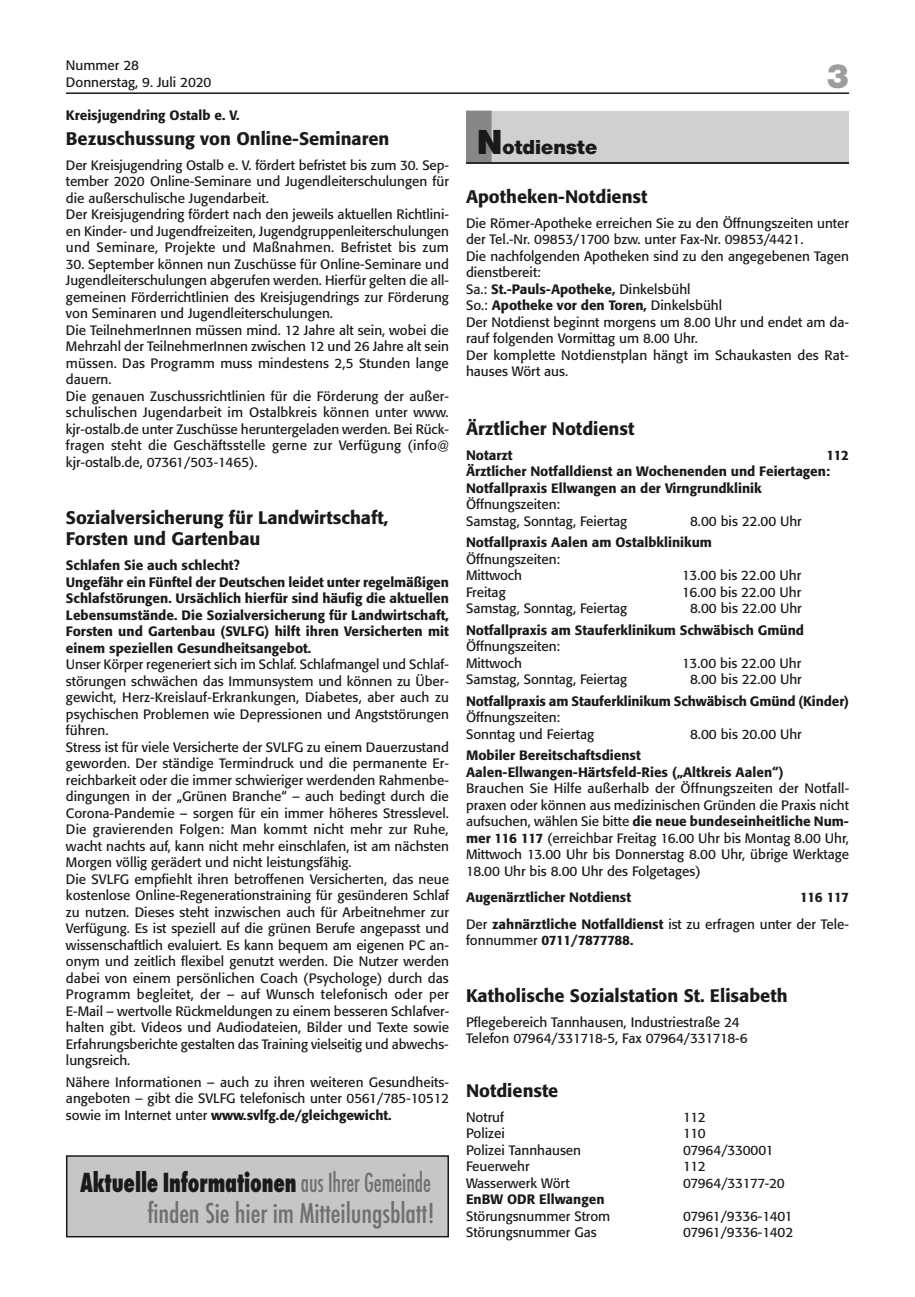
<style>
.page{position:relative;width:915px;height:1297px;background:#fff}
.page>*{position:absolute;margin:0;border:0;box-sizing:border-box;transform-origin:0 0}
.t1{font:900 36px "Nimbus Sans Novus T";color:#9c9d9d}
.t2{font:500 condensed 30px "Futura T";letter-spacing:-.005em;color:#6f6f6e}
.t3{font:800 condensed 28.8px "Futura T";letter-spacing:-.005em;color:#1a1a18;scale:.83 1}
.t4{font:900 21px "Nimbus Sans Novus T";color:#1a1a18}
.t5{font:500 18px/21px "Formata";color:#1a1a18}
.t6{font:13.5px/16.5px "Formata";color:#1a1a18}
.t7{font:500 13.5px/16.5px "Formata";color:#1a1a18}
.t8{font:13.5px "Formata";letter-spacing:-.02em;color:#1a1a18}
.t9{font:500 13.5px "Formata";letter-spacing:-.04em;color:#1a1a18}
.t10{font:13.5px "Formata";letter-spacing:-.03em;color:#1a1a18}
.s1{font-weight:500}
.s2{font-weight:500;color:#6f6f6e}
.s3{font-size:36.15px}
.s4{font-weight:400}
</style>
<div class="page">
<hr style="left:66px;top:92px;width:782px;height:2px;background:#1a1a18">
<div style="left:466px;top:111px;width:382px;height:51px;background:#cfd0d0"></div>
<div style="left:466px;top:111px;width:25px;height:52px;background:#868786"></div>
<hr style="left:466px;top:162px;width:382px;height:2px;background:#1a1a18">
<div style="left:67px;top:1156px;width:381px;height:81px;background:#c5c6c6"></div>
<div style="left:66px;top:1155px;width:383px;height:82px;border:2px solid #1a1a18"></div>
<p class="t6" style="left:66px;top:57px;width:147px">Nummer 28<br>Donnerstag, 9. Juli 2020</p>
<p class="t7" style="left:66px;top:107px;width:175px">Kreisjugendring Ostalb e. V.</p>
<h3 class="t5" style="left:66px;top:128px;width:325px">Bezuschussung von Online-Seminaren</h3>
<p class="t6" style="left:66px;top:157px;width:384px">Der Kreisjugendring Ostalb e. V. fördert befristet bis zum 30. Sep&shy;tember 2020 Online-Seminare und Jugendleiterschulungen für die außerschulische Jugendarbeit.<br>Der Kreisjugendring fördert nach den jeweils aktuellen Richtlini&shy;en Kinder- und Jugendfreizeiten, Jugendgruppenleiterschulungen und Seminare, Projekte und Maßnahmen. Befristet bis zum</p>
<p class="t6" style="left:66px;top:256px;width:384px">30. September können nun Zuschüsse für Online-Seminare und Jugendleiterschulungen abgerufen werden. Hierfür gelten die all&shy;gemeinen Förderrichtlinien des Kreisjugendrings zur Förderung von Seminaren und Jugendleiterschulungen.<br>Die TeilnehmerInnen müssen mind. 12 Jahre alt sein, wobei die Mehrzahl der TeilnehmerInnen zwischen 12 und 26 Jahre alt sein müssen. Das Programm muss mindestens 2,5 Stunden lange dauern.<br>Die genauen Zuschussrichtlinien für die Förderung der außer&shy;schulischen Jugendarbeit im Ostalbkreis können unter www. kjr-ostalb.de unter Zuschüsse heruntergeladen werden. Bei Rück&shy;fragen steht die Geschäftsstelle gerne zur Verfügung (info@ kjr-ostalb.de, 07361/503-1465).</p>
<h3 class="t5" style="left:66px;top:507px;width:324px">Sozialversicherung für Landwirtschaft,<br>Forsten und Gartenbau</h3>
<p class="t7" style="left:66px;top:557px;width:384px">Schlafen Sie auch schlecht?<br>Ungefähr ein Fünftel der Deutschen leidet unter regelmäßigen Schlafstörungen. Ursächlich hierfür sind häufig die aktuellen Lebensumstände. Die Sozialversicherung für Landwirtschaft, Forsten und Gartenbau (SVLFG) hilft ihren Versicherten mit einem speziellen Gesundheitsangebot.</p>
<p class="t6" style="left:66px;top:656px;width:384px">Unser Körper regeneriert sich im Schlaf. Schlafmangel und Schlaf&shy;störungen schwächen das Immunsystem und können zu Über&shy;gewicht, Herz-Kreislauf-Erkrankungen, Diabetes, aber auch zu psychischen Problemen wie Depressionen und Angststörungen führen.<br>Stress ist für viele Versicherte der SVLFG zu einem Dauerzustand geworden. Der ständige Termindruck und die permanente Er&shy;reichbarkeit oder die immer schwieriger werdenden Rahmenbe&shy;dingungen in der „Grünen Branche“ – auch bedingt durch die Corona-Pandemie – sorgen für ein immer höheres Stresslevel.<br>Die gravierenden Folgen: Man kommt nicht mehr zur Ruhe, wacht nachts auf, kann nicht mehr einschlafen, ist am nächsten Morgen völlig gerädert und nicht leistungsfähig.<br>Die SVLFG empfiehlt ihren betroffenen Versicherten, das neue kostenlose Online-Regenerationstraining für gesünderen Schlaf zu nutzen. Dieses steht inzwischen auch für Arbeitnehmer zur Verfügung. Es ist speziell auf die grünen Berufe angepasst und wissenschaftlich evaluiert. Es kann bequem am eigenen PC an&shy;onym und zeitlich flexibel genutzt werden. Die Nutzer werden dabei von einem persönlichen Coach (Psychologe) durch das Programm begleitet, der – auf Wunsch telefonisch oder per E-Mail – wertvolle Rückmeldungen zu einem besseren Schlafver&shy;halten gibt. Videos und Audiodateien, Bilder und Texte sowie Erfahrungsberichte gestalten das Training vielseitig und abwechs&shy;lungsreich.</p>
<p class="t6" style="left:66px;top:1073px;width:384px;text-align:justify">Nähere Informationen – auch zu ihren weiteren Gesundheits&shy;angeboten – gibt die SVLFG telefonisch unter 0561/785-10512 sowie im Internet unter <span class="s1">www.svlfg.de/gleichgewicht.</span></p>
<h3 class="t3" style="left:80px;top:1166px;width:424px">Aktuelle Informationen <span class="s2">aus Ihrer Gemeinde</span></h3>
<h2 class="t2" style="left:147px;top:1195px;width:289px">finden Sie hier im Mitteilungsblatt!</h2>
<h1 class="t1" style="left:826px;top:55px;width:24px">3</h1>
<h3 class="t4" style="left:476px;top:135px;width:122px"><span class="s3">N</span>otdienste</h3>
<h3 class="t5" style="left:466px;top:186px;width:183px">Apotheken-Notdienst</h3>
<p class="t6" style="left:466px;top:215px;width:384px">Die Römer-Apotheke erreichen Sie zu den Öffnungszeiten unter der Tel.-Nr. 09853/1700 bzw. unter Fax-Nr. 09853/4421.<br>Die nachfolgenden Apotheken sind zu den angegebenen Tagen dienstbereit:<br>Sa.: <span class="s1">St.-Pauls-Apotheke,</span> Dinkelsbühl<br>So.: <span class="s1">Apotheke vor den Toren,</span> Dinkelsbühl<br>Der Notdienst beginnt morgens um 8.00 Uhr und endet am da&shy;rauf folgenden Vormittag um 8.00 Uhr.<br>Der komplette Notdienstplan hängt im Schaukasten des Rat&shy;hauses Wört aus.</p>
<h3 class="t5" style="left:466px;top:418px;width:170px">Ärztlicher Notdienst</h3>
<p class="t7" style="left:466px;top:447px;width:48px">Notarzt</p>
<p class="t7" style="left:466px;top:447px;width:384px;text-indent:360px">112<br>Ärztlicher Notfalldienst an Wochenenden und Feiertagen:<br>Notfallpraxis Ellwangen an der Virngrundklinik</p>
<p class="t6" style="left:466px;top:496px;width:163px">Öffnungszeiten:<br>Samstag, Sonntag, Feiertag</p>
<p class="t6" style="left:689px;top:513px;width:113px">8.00 bis 22.00 Uhr</p>
<p class="t7" style="left:466px;top:534px;width:247px">Notfallpraxis Aalen am Ostalbklinikum</p>
<p class="t6" style="left:466px;top:551px;width:96px">Öffnungszeiten:<br>Mittwoch</p>
<p class="t6" style="left:682px;top:567px;width:120px">13.00 bis 22.00 Uhr</p>
<p class="t6" style="left:466px;top:584px;width:41px">Freitag</p>
<p class="t6" style="left:682px;top:584px;width:120px">16.00 bis 22.00 Uhr</p>
<p class="t6" style="left:466px;top:600px;width:163px">Samstag, Sonntag, Feiertag</p>
<p class="t6" style="left:689px;top:600px;width:113px">8.00 bis 22.00 Uhr</p>
<p class="t7" style="left:466px;top:622px;width:339px">Notfallpraxis am Stauferklinikum Schwäbisch Gmünd</p>
<p class="t6" style="left:466px;top:638px;width:96px">Öffnungszeiten:<br>Mittwoch</p>
<p class="t6" style="left:682px;top:655px;width:120px">13.00 bis 22.00 Uhr</p>
<p class="t6" style="left:466px;top:671px;width:163px">Samstag, Sonntag, Feiertag</p>
<p class="t6" style="left:689px;top:671px;width:113px">8.00 bis 22.00 Uhr</p>
<p class="t7" style="left:466px;top:693px;width:384px">Notfallpraxis am Stauferklinikum Schwäbisch Gmünd (Kinder)</p>
<p class="t6" style="left:466px;top:709px;width:129px">Öffnungszeiten:<br>Sonntag und Feiertag</p>
<p class="t6" style="left:689px;top:726px;width:113px">8.00 bis 20.00 Uhr</p>
<p class="t7" style="left:466px;top:747px;width:319px">Mobiler Bereitschaftsdienst<br>Aalen-Ellwangen-Härtsfeld-Ries („Altkreis Aalen“)</p>
<p class="t6" style="left:466px;top:780px;width:384px;text-align:justify">Brauchen Sie Hilfe außerhalb der Öffnungszeiten der Notfall&shy;praxen oder können aus medizinischen Gründen die Praxis nicht aufsuchen, wählen Sie bitte <span class="s1">die neue bundeseinheitliche Num&shy;mer 116 117</span> (erreichbar Freitag 16.00 Uhr bis Montag 8.00 Uhr, Mittwoch 13.00 Uhr bis Donnerstag 8.00 Uhr, übrige Werktage 18.00 Uhr bis 8.00 Uhr des Folgetages)</p>
<p class="t7" style="left:466px;top:889px;width:167px">Augenärztlicher Notdienst</p>
<p class="t7" style="left:466px;top:884px;width:384px;line-height:26.4px;text-align:right">116 117<br><span class="s4">Der</span> zahnärztliche Notfalldienst <span class="s4">ist zu erfragen unter der Tele-</span></p>
<p class="t9" style="left:466px;top:932px;width:169px"><span class="s4">fonnummer</span> 0711/7877788.</p>
<h3 class="t5" style="left:466px;top:985px;width:323px">Katholische Sozialstation St. Elisabeth</h3>
<p class="t6" style="left:466px;top:1013px;width:283px">Pflegebereich Tannhausen, Industriestraße 24<br>Telefon 07964/331718-5, Fax 07964/331718-6</p>
<h3 class="t5" style="left:466px;top:1080px;width:94px">Notdienste</h3>
<p class="t6" style="left:466px;top:1109px;width:39px">Notruf</p>
<p class="t6" style="left:682px;top:1109px;width:24px">112</p>
<p class="t6" style="left:466px;top:1125px;width:40px">Polizei</p>
<p class="t6" style="left:682px;top:1125px;width:24px">110</p>
<p class="t6" style="left:466px;top:1142px;width:117px">Polizei Tannhausen</p>
<p class="t8" style="left:682px;top:1142px;width:92px">07964/330001</p>
<p class="t6" style="left:466px;top:1158px;width:65px">Feuerwehr</p>
<p class="t6" style="left:682px;top:1158px;width:24px">112</p>
<p class="t6" style="left:466px;top:1175px;width:105px">Wasserwerk Wört</p>
<p class="t8" style="left:682px;top:1175px;width:103px">07964/33177-20</p>
<p class="t7" style="left:466px;top:1191px;width:140px">EnBW ODR Ellwangen</p>
<p class="t6" style="left:466px;top:1208px;width:146px">Störungsnummer Strom</p>
<p class="t10" style="left:682px;top:1208px;width:111px">07961/9336-1401</p>
<p class="t6" style="left:466px;top:1224px;width:132px">Störungsnummer Gas</p>
<p class="t8" style="left:682px;top:1224px;width:112px">07961/9336-1402</p>
</div>
